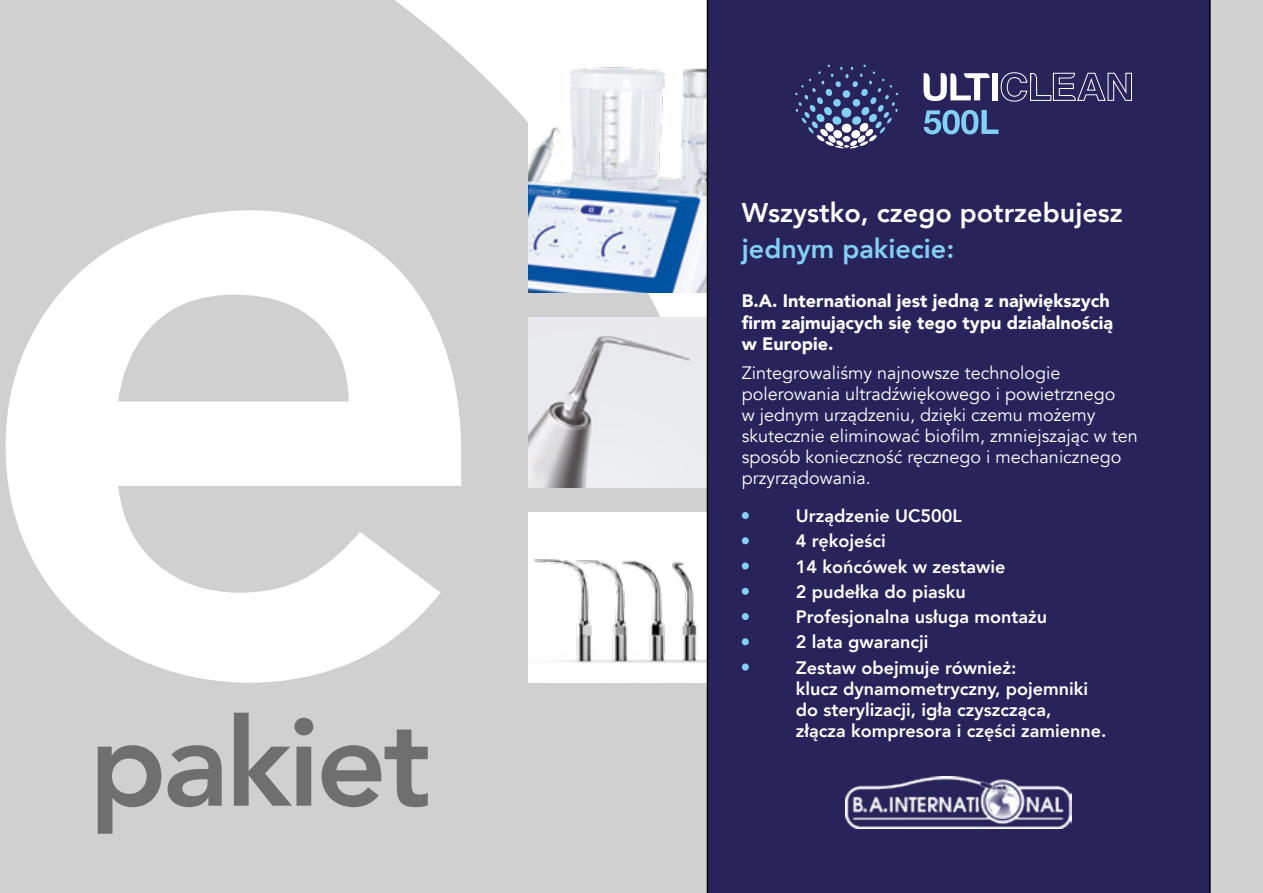
<style>
.page{position:relative;width:1263px;height:893px;background:#d0d0d0}
.page>*{position:absolute;margin:0;border:0;box-sizing:border-box;transform-origin:0 0}
.t1{font:800 123px "Avenir";letter-spacing:-.03em;color:#706f6f}
.t2{font:800 27px "Avenir";color:#fff}
.t3{font:800 27px "Avenir";color:#83d0f5}
.t4{font:800 18px/25.2px "Avenir";color:#fff}
.t5{font:18px/21px "Avenir";color:#fff}
.t6{font:900 18px/21px "Avenir";color:#fff}
</style>
<div class="page">
<svg style="left:395px;top:0;width:312px;height:893px"></svg>
<svg style="left:5px;top:210px;width:456px;height:473px;fill:#fff"></svg>
<div style="left:528px;top:0;width:179px;height:293px;background:#fff"></div>
<img style="left:528px;top:28px;width:179px;height:265px">
<img style="left:528px;top:317px;width:179px;height:171px">
<div style="left:528px;top:512px;width:179px;height:171px;background:#fff"></div>
<img style="left:534px;top:559px;width:173px;height:124px">
<div style="left:707px;top:0;width:504px;height:893px;background:#29235c"></div>
<div style="left:742px;top:512px;width:7px;height:7px;background:#83d0f5;border-radius:50%"></div>
<div style="left:742px;top:537px;width:7px;height:7px;background:#83d0f5;border-radius:50%"></div>
<div style="left:742px;top:562px;width:7px;height:7px;background:#83d0f5;border-radius:50%"></div>
<div style="left:742px;top:588px;width:7px;height:7px;background:#83d0f5;border-radius:50%"></div>
<div style="left:742px;top:613px;width:7px;height:7px;background:#83d0f5;border-radius:50%"></div>
<div style="left:742px;top:638px;width:7px;height:7px;background:#83d0f5;border-radius:50%"></div>
<div style="left:742px;top:663px;width:7px;height:7px;background:#83d0f5;border-radius:50%"></div>
<img style="left:845px;top:776px;width:227px;height:53px">
<svg style="left:795px;top:65px;width:103px;height:84px;background:#454a7c"></svg>
<div style="left:992px;top:73px;width:6px;height:27px;background:#fff"></div>
<svg style="left:923px;top:73px;width:67px;height:28px;background:#8784a4"></svg>
<svg style="left:1000px;top:72px;width:132px;height:30px;background:#4d4877"></svg>
<svg style="left:924px;top:110px;width:74px;height:24px;background:#5579a8"></svg>
<h1 class="t1" style="left:89px;top:667px;width:343px">pakiet</h1>
<h2 class="t2" style="left:742px;top:192px;width:382px">Wszystko, czego potrzebujesz</h2>
<h2 class="t3" style="left:742px;top:228px;width:214px">jednym pakiecie:</h2>
<p class="t6" style="left:742px;top:290px;width:373px">B.A. International jest jedną z największych firm zajmujących się tego typu działalnością w Europie.</p>
<p class="t5" style="left:742px;top:363px;width:398px">Zintegrowaliśmy najnowsze technologie polerowania ultradźwiękowego i powietrznego<br>w jednym urządzeniu, dzięki czemu możemy skutecznie eliminować biofilm, zmniejszając w ten sposób konieczność ręcznego i mechanicznego przyrządowania.</p>
<p class="t4" style="left:796px;top:503px;width:253px">Urządzenie UC500L<br>4 rękojeści<br>14 końcówek w zestawie<br>2 pudełka do piasku<br>Profesjonalna usługa montażu<br>2 lata gwarancji<br>Zestaw obejmuje również:</p>
<p class="t4" style="left:796px;top:678px;width:312px;line-height:21px">klucz dynamometryczny, pojemniki do sterylizacji, igła czyszcząca,<br>złącza kompresora i części zamienne.</p>
</div>
